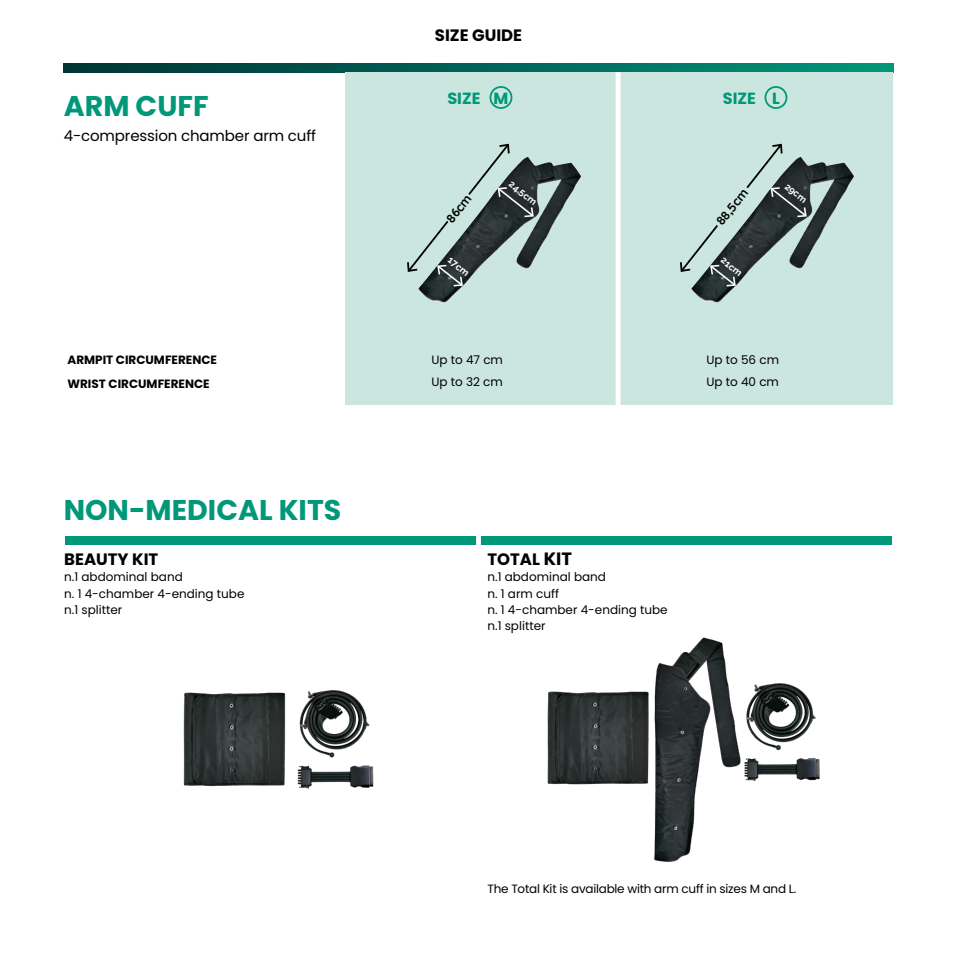
<style>
.page{position:relative;width:957px;height:957px;background:#fff}
.page>*{position:absolute;margin:0;border:0;box-sizing:border-box;transform-origin:0 0}
.t1{font:700 28.5px "Poppins";color:#009879}
.t2{font:700 16.5px "Poppins";color:#000}
.t3{font:700 16.2px "Poppins";color:#009879}
.t4{font:15px "Poppins";letter-spacing:-.01em;color:#000}
.t5{font:700 12.6px "Quicksand";color:#000}
.t6{font:12px/16.2px "Poppins";color:#000}
.t7{font:12px "Poppins";letter-spacing:-.02em;color:#000}
.t8{font:700 12px/24.3px "Poppins";color:#000}
.t9{font:700 9.45px "Raleway";color:#fff}
.s1{font-size:17.85px}
</style>
<div class="page">
<svg style="left:64px;top:64px;width:829px;height:8px;background:#006356"></svg>
<div style="left:345px;top:72px;width:548px;height:333px;background:#cbe6df"></div>
<div style="left:489px;top:86px;width:23px;height:23px;border:2px solid #009879;border-radius:50%"></div>
<div style="left:764px;top:86px;width:23px;height:23px;border:2px solid #009879;border-radius:50%"></div>
<div style="left:615px;top:72px;width:5px;height:333px;background:#fff"></div>
<img style="left:418px;top:162px;width:163px;height:141px">
<svg style="left:407px;top:143px;width:128px;height:144px"></svg>
<img style="left:691px;top:162px;width:163px;height:141px">
<svg style="left:680px;top:143px;width:128px;height:144px"></svg>
<div style="left:65px;top:536px;width:826px;height:8px;background:#009879"></div>
<img style="left:183px;top:690px;width:191px;height:99px">
<img style="left:547px;top:637px;width:273px;height:225px">
<div style="left:476px;top:531px;width:5px;height:276px;background:#fff"></div>
<h1 class="t1" style="left:64px;top:89px;width:146px">ARM CUFF</h1>
<p class="t4" style="left:64px;top:127px;width:254px">4-compression chamber arm cuff</p>
<h2 class="t2" style="left:435px;top:25px;width:89px">SIZE GUIDE</h2>
<h3 class="t3" style="left:447px;top:89px;width:63px">SIZE M</h3>
<h3 class="t3" style="left:722px;top:89px;width:58px">SIZE L</h3>
<p class="t5" style="left:441px;top:215px;width:34px;rotate:-52deg">86cm</p>
<p class="t9" style="left:452px;top:255px;width:25px;rotate:38deg">17cm</p>
<p class="t9" style="left:513px;top:178px;width:34px;rotate:38deg">24,5cm</p>
<p class="t5" style="left:711px;top:217px;width:44px;rotate:-52deg">88,5cm</p>
<p class="t9" style="left:725px;top:254px;width:26px;rotate:38deg">21cm</p>
<p class="t9" style="left:789px;top:181px;width:27px;rotate:38deg">29cm</p>
<p class="t8" style="left:67px;top:347px;width:151px">ARMPIT CIRCUMFERENCE<br>WRIST CIRCUMFERENCE</p>
<p class="t6" style="left:431px;top:348px;width:73px;line-height:22.6px">Up to 47 cm<br>Up to 32 cm</p>
<p class="t6" style="left:706px;top:348px;width:74px;line-height:22.6px">Up to 56 cm<br>Up to 40 cm</p>
<h1 class="t1" style="left:64px;top:493px;width:279px">NON-MEDICAL KITS</h1>
<h2 class="t2" style="left:64px;top:550px;width:96px">BEAUTY KIT</h2>
<p class="t6" style="left:64px;top:569px;width:182px">n.1 abdominal band<br>n. 1 4-chamber 4-ending tube n.1 splitter</p>
<h2 class="t2" style="left:487px;top:550px;width:86px">TOTAL <span class="s1">KIT</span></h2>
<p class="t6" style="left:487px;top:569px;width:182px">n.1 abdominal band<br>n. 1 arm cuff<br>n. 1 4-chamber 4-ending tube n.1 splitter</p>
<p class="t7" style="left:487px;top:882px;width:310px">The Total Kit is available with arm cuff in sizes M and L.</p>
</div>
